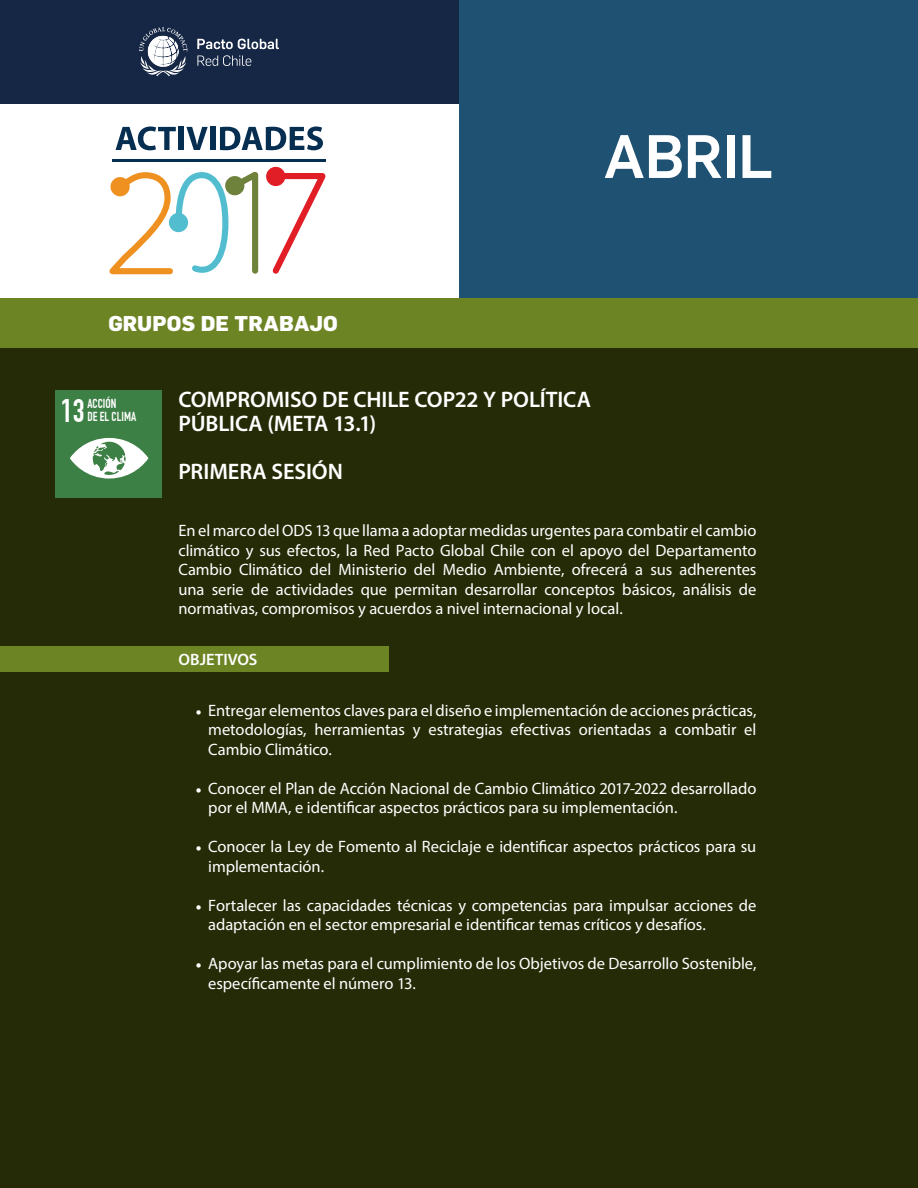
<style>
.page{position:relative;width:918px;height:1188px;background:#fff}
.page>*{position:absolute;margin:0;border:0;box-sizing:border-box;transform-origin:0 0}
.t1{font:500 60px "Flama";letter-spacing:-.005em;color:#fff}
.t2{font:700 32.1px "DIN Condensed";color:#fff}
.t3{font:600 22.5px/24px "Myriad Pro";letter-spacing:-.005em;color:#fff}
.t4{font:800 21px "Flama";letter-spacing:.01em;color:#fff}
.t5{font:16.5px/19.5px "Myriad Pro";letter-spacing:-.005em;color:#fff}
.t6{font:600 16.5px "Myriad Pro";color:#fff}
.t7{font:700 12.75px/12.8px "DIN Condensed";color:#fff}
.s1{font-family:"Minion Pro"}
</style>
<div class="page">
<div style="left:0;top:343px;width:918px;height:845px;background:#262b07"></div>
<div style="left:0;top:0;width:459px;height:103px;background:#162745"></div>
<div style="left:459px;top:0;width:459px;height:299px;background:#1f5172"></div>
<div style="left:0;top:298px;width:918px;height:50px;background:#6d8425"></div>
<div style="left:0;top:646px;width:389px;height:26px;background:#6d8425"></div>
<svg style="left:139px;top:27px;width:48px;height:49px"></svg>
<svg style="left:197px;top:39px;width:82px;height:10px"></svg>
<svg style="left:197px;top:55px;width:54px;height:11px"></svg>
<svg style="left:271px;top:170px;width:55px;height:104px"></svg>
<svg style="left:109px;top:171px;width:150px;height:104px"></svg>
<div style="left:169px;top:213px;width:19px;height:19px;background:#53bdd0;border-radius:50%"></div>
<div style="left:225px;top:176px;width:19px;height:19px;background:#6f823c;border-radius:50%"></div>
<div style="left:266px;top:167px;width:19px;height:19px;background:#e11d26;border-radius:50%"></div>
<svg style="left:116px;top:127px;width:60px;height:23px"></svg>
<div style="left:179px;top:127px;width:5px;height:23px;background:#052e50"></div>
<svg style="left:186px;top:127px;width:22px;height:23px"></svg>
<div style="left:210px;top:127px;width:5px;height:23px;background:#052e50"></div>
<svg style="left:220px;top:127px;width:103px;height:23px"></svg>
<hr style="left:112px;top:159px;width:214px;height:2px;background:#052e50">
<div style="left:55px;top:390px;width:107px;height:108px;background:#3d8045"></div>
<svg style="left:70px;top:438px;width:78px;height:41px"></svg>
<h1 class="t1" style="left:604px;top:113px;width:170px">ABRIL</h1>
<p class="t4" style="left:108px;top:311px;width:231px">GRUPOS DE TRABAJO</p>
<h2 class="t2" style="left:61px;top:391px;width:25px">13</h2>
<p class="t7" style="left:87px;top:397px;width:50px">ACCIÓN<br>DE EL CLIMA</p>
<h3 class="t3" style="left:179px;top:387px;width:414px">COMPROMISO DE CHILE COP22 Y POLÍTICA<br>PÚBLICA (META 13.1)</h3>
<h3 class="t3" style="left:179px;top:459px;width:166px">PRIMERA SESIÓN</h3>
<p class="t5" style="left:179px;top:521px;width:580px;text-align:justify">En el marco del ODS 13 que llama a adoptar medidas urgentes para combatir el cambio climático y sus efectos, la Red Pacto Global Chile con el apoyo del Departamento Cambio Climático del Ministerio del Medio Ambiente, ofrecerá a sus adherentes una serie de actividades que permitan desarrollar conceptos básicos, análisis de normativas, compromisos y acuerdos a nivel internacional y local.</p>
<p class="t6" style="left:179px;top:649px;width:80px">OBJETIVOS</p>
<p class="t5" style="left:208px;top:700px;width:550px;text-align:justify;text-indent:-13px"><span class="s1">•</span> Entregar elementos claves para el diseño e implementación de acciones prácticas, metodologías, herramientas y estrategias efectivas orientadas a combatir el Cambio Climático.</p>
<p class="t5" style="left:208px;top:778px;width:550px;text-indent:-13px"><span class="s1">•</span> Conocer el Plan de Acción Nacional de Cambio Climático 2017-2022 desarrollado por el MMA, e identificar aspectos prácticos para su implementación.</p>
<p class="t5" style="left:208px;top:837px;width:550px;text-indent:-13px"><span class="s1">•</span> Conocer la Ley de Fomento al Reciclaje e identificar aspectos prácticos para su implementación.</p>
<p class="t5" style="left:208px;top:895px;width:550px;text-indent:-13px"><span class="s1">•</span> Fortalecer las capacidades técnicas y competencias para impulsar acciones de adaptación en el sector empresarial e identificar temas críticos y desafíos.</p>
<p class="t5" style="left:208px;top:954px;width:550px;text-indent:-13px"><span class="s1">•</span> Apoyar las metas para el cumplimiento de los Objetivos de Desarrollo Sostenible, específicamente el número 13.</p>
</div>
